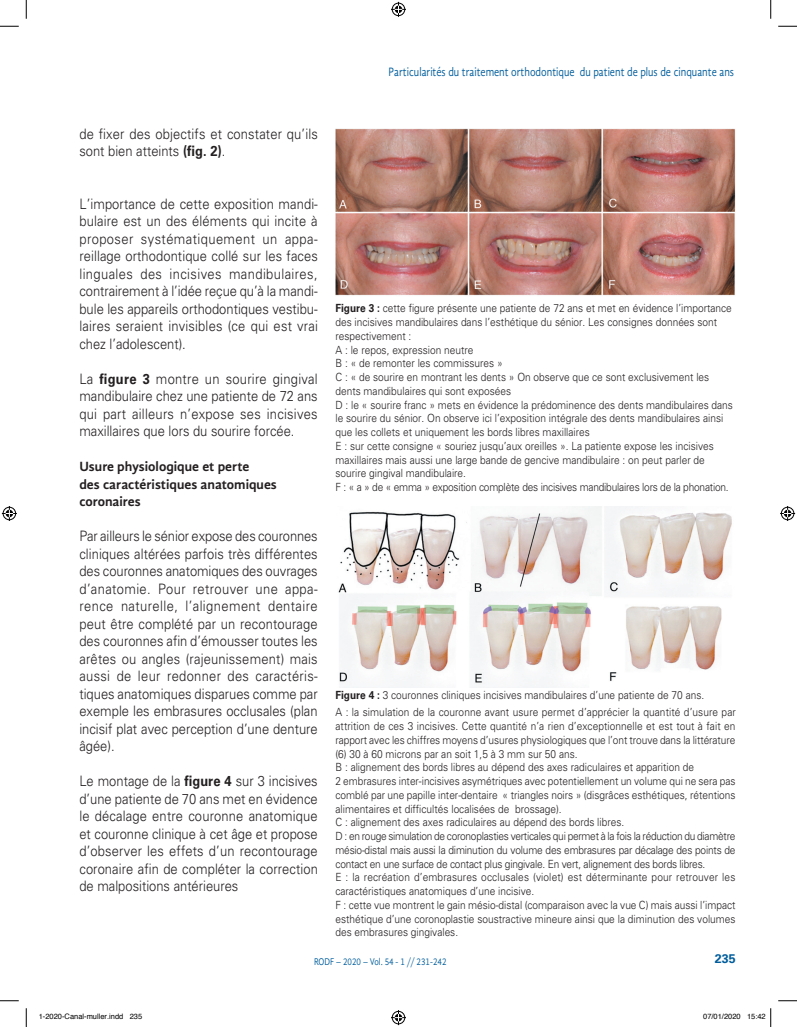
<style>
.page{position:relative;width:797px;height:1027px;background:#fff}
.page>*{position:absolute;margin:0;border:0;box-sizing:border-box;transform-origin:0 0}
.t1{font:300 14.38px/17.5px "Univers";color:#231f20;text-align:justify;scale:.9 1}
.t2{font:700 13.75px/17.5px "Gandhi Sans";color:#231f20}
.t3{font:12.5px "Gandhi Sans";color:#005d9c;scale:.82 1}
.t4{font:700 12.5px "Univers";color:#005d9c}
.t5{font:300 11.25px/13.8px "Univers";color:#231f20;scale:.9 1}
.t6{font:10px "Gandhi Sans";color:#005d9c;scale:.82 1}
.t7{font:7.5px "Helvetica";color:#000}
.s1{font-weight:700}
</style>
<div class="page">
<img style="left:335px;top:129px;width:400px;height:167px">
<img style="left:338px;top:506px;width:394px;height:181px">
<svg style="left:0;top:25px;width:19px;height:2px"></svg>
<svg style="left:778px;top:25px;width:19px;height:2px"></svg>
<svg style="left:0;top:1000px;width:19px;height:1px"></svg>
<svg style="left:778px;top:1000px;width:19px;height:1px"></svg>
<svg style="left:25px;top:0;width:2px;height:19px"></svg>
<svg style="left:25px;top:1008px;width:2px;height:19px"></svg>
<svg style="left:770px;top:0;width:1px;height:19px"></svg>
<svg style="left:391px;top:2px;width:15px;height:15px"></svg>
<svg style="left:391px;top:1010px;width:15px;height:15px"></svg>
<svg style="left:2px;top:506px;width:15px;height:15px"></svg>
<svg style="left:780px;top:506px;width:15px;height:15px"></svg>
<svg style="left:770px;top:1008px;width:1px;height:19px"></svg>
<p class="t3" style="left:388px;top:65px;width:423px">Particularités du traitement orthodontique du patient de plus de cinquante ans</p>
<p class="t1" style="left:79px;top:125px;width:266px">de fixer des objectifs et constater qu’ils sont bien atteints <span class="s1">(fig. 2)</span>.</p>
<p class="t1" style="left:79px;top:195px;width:266px">L’importance de cette exposition mandi&shy;bulaire est un des éléments qui incite à proposer systématiquement un appa&shy;reillage orthodontique collé sur les faces linguales des incisives mandibulaires, contrairement à l’idée reçue qu’à la mandi&shy;bule les appareils orthodontiques vestibu&shy;laires seraient invisibles (ce qui est vrai chez l’adolescent).</p>
<p class="t1" style="left:79px;top:370px;width:266px">La <span class="s1">figure 3</span> montre un sourire gingival mandibulaire chez une patiente de 72 ans qui part ailleurs n’expose ses incisives maxillaires que lors du sourire forcée.</p>
<p class="t2" style="left:79px;top:458px;width:199px">Usure physiologique et perte<br>des caractéristiques anatomiques coronaires</p>
<p class="t1" style="left:79px;top:527px;width:266px">Par ailleurs le sénior expose des couronnes cliniques altérées parfois très différentes des couronnes anatomiques des ouvrages d’anatomie. Pour retrouver une appa&shy;rence naturelle, l’alignement dentaire peut être complété par un recontourage des couronnes afin d’émousser toutes les arêtes ou angles (rajeunissement) mais aussi de leur redonner des caractéris&shy;tiques anatomiques disparues comme par exemple les embrasures occlusales (plan incisif plat avec perception d’une denture âgée).</p>
<p class="t1" style="left:79px;top:772px;width:266px">Le montage de la <span class="s1">figure 4</span> sur 3 incisives d’une patiente de 70 ans met en évidence le décalage entre couronne anatomique et couronne clinique à cet âge et propose d’observer les effets d’un recontourage coronaire afin de compléter la correction de malpositions antérieures</p>
<p class="t5" style="left:335px;top:302px;width:443px"><span class="s1">Figure 3 :</span> cette figure présente une patiente de 72 ans et met en évidence l’importance des incisives mandibulaires dans l’esthétique du sénior. Les consignes données sont respectivement :<br>A : le repos, expression neutre<br>B : « de remonter les commissures »<br>C : « de sourire en montrant les dents » On observe que ce sont exclusivement les dents mandibulaires qui sont exposées<br>D : le « sourire franc » mets en évidence la prédominence des dents mandibulaires dans le sourire du sénior. On observe ici l’exposition intégrale des dents mandibulaires ainsi que les collets et uniquement les bords libres maxillaires<br>E : sur cette consigne « souriez jusqu’aux oreilles ». La patiente expose les incisives maxillaires mais aussi une large bande de gencive mandibulaire : on peut parler de sourire gingival mandibulaire.<br>F : « a » de « emma » exposition complète des incisives mandibulaires lors de la phonation.</p>
<p class="t5" style="left:335px;top:686px;width:446px;line-height:17.2px"><span class="s1">Figure 4 :</span> 3 couronnes cliniques incisives mandibulaires d’une patiente de 70 ans.<br>A : la simulation de la couronne avant usure permet d’apprécier la quantité d’usure par</p>
<p class="t5" style="left:335px;top:719px;width:446px">attrition de ces 3 incisives. Cette quantité n’a rien d’exceptionnelle et est tout à fait en rapport avec les chiffres moyens d’usures physiologiques que l’ont trouve dans la littérature (6) 30 à 60 microns par an soit 1,5 à 3 mm sur 50 ans.<br>B : alignement des bords libres au dépend des axes radiculaires et apparition de<br>2 embrasures inter-incisives asymétriques avec potentiellement un volume qui ne sera pas comblé par une papille inter-dentaire « triangles noirs » (disgrâces esthétiques, rétentions alimentaires et difficultés localisées de brossage).<br>C : alignement des axes radiculaires au dépend des bords libres.<br>D : en rouge simulation de coronoplasties verticales qui permet à la fois la réduction du diamètre mésio-distal mais aussi la diminution du volume des embrasures par décalage des points de contact en une surface de contact plus gingivale. En vert, alignement des bords libres.<br>E : la recréation d’embrasures occlusales (violet) est déterminante pour retrouver les caractéristiques anatomiques d’une incisive.<br>F : cette vue montrent le gain mésio-distal (comparaison avec la vue C) mais aussi l’impact esthétique d’une coronoplastie soustractive mineure ainsi que la diminution des volumes des embrasures gingivales.</p>
<p class="t6" style="left:314px;top:956px;width:163px">RODF – 2020 – Vol. 54 - 1 // 231-242</p>
<p class="t4" style="left:714px;top:952px;width:22px">235</p>
<p class="t7" style="left:39px;top:1011px;width:105px">1-2020-Canal-muller.indd 235</p>
<p class="t7" style="left:703px;top:1011px;width:64px">07/01/2020 15:42</p>
</div>
